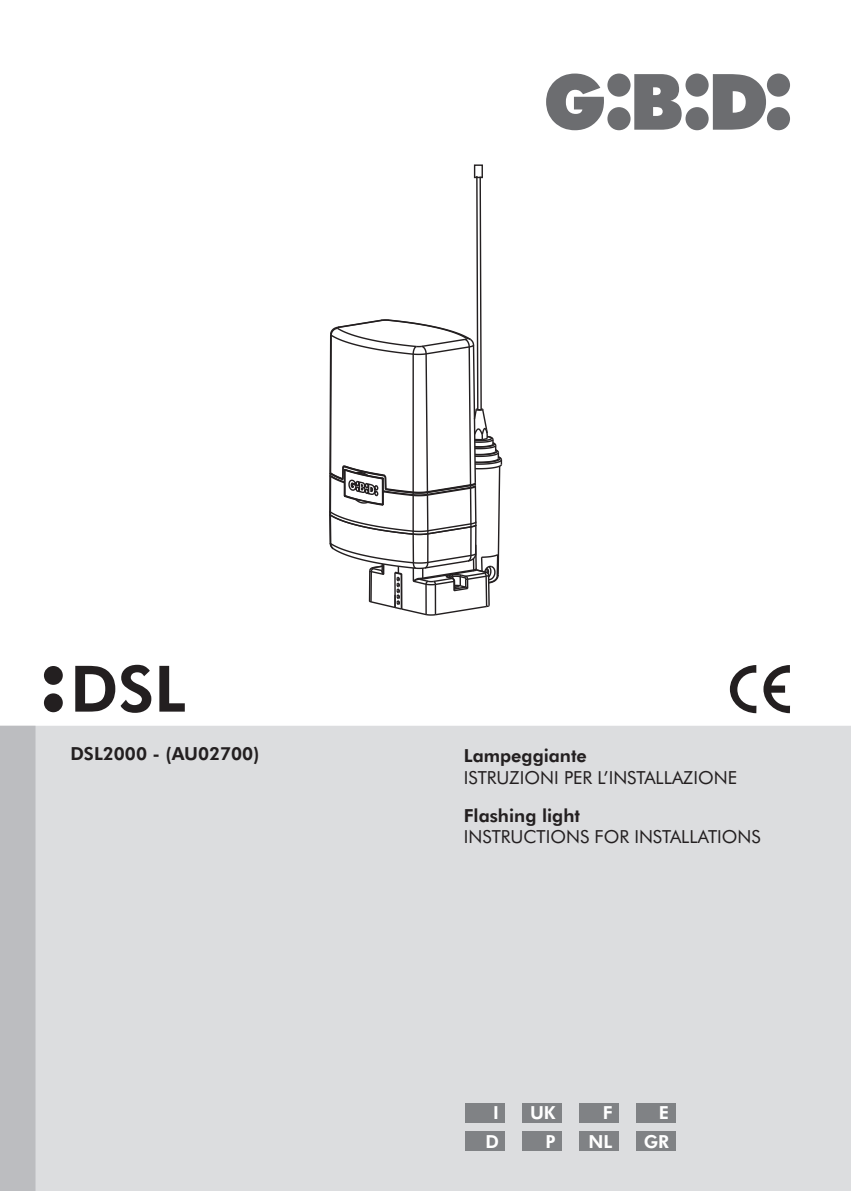
<style>
.page{position:relative;width:851px;height:1191px;background:#fff}
.page>*{position:absolute;margin:0;border:0;box-sizing:border-box;transform-origin:0 0}
.t1{font:800 64px "Futura BT";color:#231f20}
.t2{font:18px "Futura BT";color:#231f20}
.t3{font:800 18px "Futura BT";color:#231f20}
.t4{font:800 18px "Futura BT";color:#fff}
</style>
<div class="page">
<div style="left:35px;top:725px;width:815px;height:466px;background:#dcdddf"></div>
<div style="left:0;top:725px;width:35px;height:466px;background:#bcbdc0"></div>
<svg style="left:546px;top:74px;width:243px;height:56px"></svg>
<svg style="left:44px;top:666px;width:19px;height:46px"></svg>
<div style="left:465px;top:1102px;width:40px;height:20px;background:#808285"></div>
<svg style="left:729px;top:665px;width:27px;height:48px"></svg>
<svg style="left:763px;top:665px;width:26px;height:48px"></svg>
<svg style="left:329px;top:174px;width:174px;height:442px"></svg>
<div style="left:474px;top:164px;width:9px;height:14px;border:1px solid #231f20"></div>
<div style="left:522px;top:1102px;width:40px;height:20px;background:#808285"></div>
<div style="left:579px;top:1102px;width:39px;height:20px;background:#808285"></div>
<div style="left:635px;top:1102px;width:40px;height:20px;background:#808285"></div>
<div style="left:465px;top:1131px;width:40px;height:20px;background:#808285"></div>
<div style="left:522px;top:1131px;width:40px;height:20px;background:#808285"></div>
<div style="left:579px;top:1131px;width:39px;height:20px;background:#808285"></div>
<div style="left:635px;top:1131px;width:40px;height:20px;background:#808285"></div>
<h1 class="t1" style="left:70px;top:663px;width:117px">DSL</h1>
<p class="t3" style="left:70px;top:746px;width:190px">DSL2000 - (AU02700)</p>
<p class="t3" style="left:464px;top:748px;width:124px">Lampeggiante</p>
<p class="t2" style="left:464px;top:770px;width:275px">ISTRUZIONI PER L’INSTALLAZIONE</p>
<p class="t3" style="left:464px;top:808px;width:118px">Flashing light</p>
<p class="t2" style="left:464px;top:829px;width:298px">INSTRUCTIONS FOR INSTALLATIONS</p>
<p class="t4" style="left:493px;top:1105px;width:7px">I</p>
<p class="t4" style="left:530px;top:1105px;width:27px">UK</p>
<p class="t4" style="left:602px;top:1105px;width:11px">F</p>
<p class="t4" style="left:658px;top:1105px;width:12px">E</p>
<p class="t4" style="left:485px;top:1134px;width:15px">D</p>
<p class="t4" style="left:545px;top:1134px;width:12px">P</p>
<p class="t4" style="left:588px;top:1134px;width:25px">NL</p>
<p class="t4" style="left:643px;top:1134px;width:27px">GR</p>
</div>
